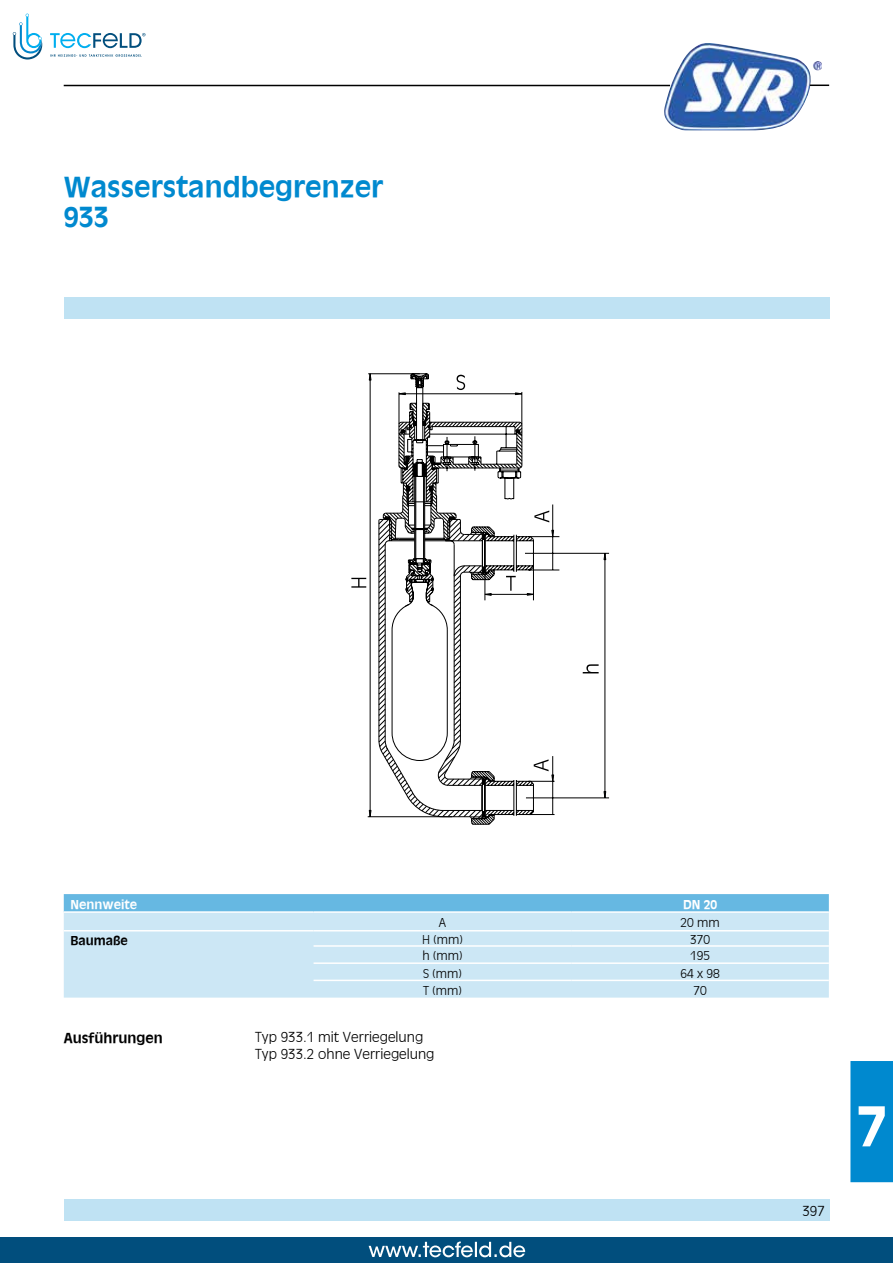
<style>
.page{position:relative;width:893px;height:1263px;background:#fff}
.page>*{position:absolute;margin:0;border:0;box-sizing:border-box;transform-origin:0 0}
.t1{font:700 54px "Ant Oliv";color:#fff}
.t2{font:700 27px/30px "Ant Oliv";color:#0089cf}
.t3{font:300 13.5px/16.5px "Ant Oliv";color:#000}
.t4{font:700 13.5px "Ant Oliv";color:#000}
.t5{font:300 12px "Ant Oliv";color:#000}
.t6{font:700 12px "Ant Oliv";color:#fff}
.t7{font:700 12px "Ant Oliv";color:#000}
</style>
<div class="page">
<div style="left:64px;top:298px;width:765px;height:21px;background:#bfe2f3"></div>
<div style="left:64px;top:1199px;width:765px;height:21px;background:#bfe2f3"></div>
<img style="left:663px;top:43px;width:159px;height:87px">
<hr style="left:64px;top:85px;width:606px;height:1px;background:#000">
<svg style="left:810px;top:85px;width:19px;height:1px"></svg>
<div style="left:64px;top:894px;width:765px;height:17px;background:#66b8e2"></div>
<div style="left:64px;top:913px;width:765px;height:84px;background:#cce7f5"></div>
<hr style="left:64px;top:930px;width:250px;height:1px;background:#fff">
<hr style="left:314px;top:930px;width:257px;height:1px;background:#fff">
<hr style="left:571px;top:930px;width:258px;height:1px;background:#fff">
<hr style="left:314px;top:945px;width:257px;height:2px;background:#fff">
<hr style="left:571px;top:945px;width:258px;height:2px;background:#fff">
<hr style="left:314px;top:962px;width:257px;height:2px;background:#fff">
<hr style="left:571px;top:962px;width:258px;height:2px;background:#fff">
<hr style="left:314px;top:980px;width:257px;height:1px;background:#fff">
<hr style="left:571px;top:980px;width:258px;height:1px;background:#fff">
<div style="left:850px;top:1061px;width:43px;height:121px;background:#0089cf"></div>
<svg style="left:367px;top:373px;width:242px;height:445px"></svg>
<svg style="left:351px;top:578px;width:15px;height:10px"></svg>
<svg style="left:583px;top:664px;width:16px;height:9px"></svg>
<svg style="left:369px;top:373px;width:3px;height:8px"></svg>
<svg style="left:603px;top:550px;width:3px;height:10px"></svg>
<svg style="left:603px;top:791px;width:3px;height:10px"></svg>
<svg style="left:378px;top:375px;width:176px;height:450px"></svg>
<svg style="left:369px;top:810px;width:3px;height:8px"></svg>
<svg style="left:50px;top:54px;width:92px;height:3px"></svg>
<svg style="left:50px;top:33px;width:96px;height:15px"></svg>
<svg style="left:13px;top:14px;width:29px;height:46px"></svg>
<div style="left:0;top:1238px;width:893px;height:25px;background:#014e7d"></div>
<svg style="left:369px;top:1241px;width:156px;height:16px"></svg>
<h2 class="t2" style="left:64px;top:170px;width:321px">Wasserstandbegrenzer<br>933</h2>
<p class="t6" style="left:70px;top:897px;width:68px">Nennweite</p>
<p class="t6" style="left:683px;top:897px;width:36px">DN 20</p>
<p class="t5" style="left:439px;top:916px;width:9px">A</p>
<p class="t5" style="left:680px;top:916px;width:41px">20 mm</p>
<p class="t7" style="left:70px;top:933px;width:59px">Baumaße</p>
<p class="t5" style="left:422px;top:933px;width:42px">H (mm)</p>
<p class="t5" style="left:690px;top:933px;width:22px">370</p>
<p class="t5" style="left:422px;top:949px;width:41px">h (mm)</p>
<p class="t5" style="left:690px;top:949px;width:22px">195</p>
<p class="t5" style="left:423px;top:966px;width:40px">S (mm)</p>
<p class="t5" style="left:680px;top:966px;width:41px">64 x 98</p>
<p class="t5" style="left:423px;top:984px;width:40px">T (mm)</p>
<p class="t5" style="left:693px;top:984px;width:15px">70</p>
<p class="t4" style="left:64px;top:1030px;width:101px">Ausführungen</p>
<p class="t3" style="left:255px;top:1028px;width:181px">Typ 933.1 mit Verriegelung<br>Typ 933.2 ohne Verriegelung</p>
<p class="t3" style="left:802px;top:1203px;width:24px">397</p>
<h1 class="t1" style="left:857px;top:1093px;width:32px">7</h1>
</div>
